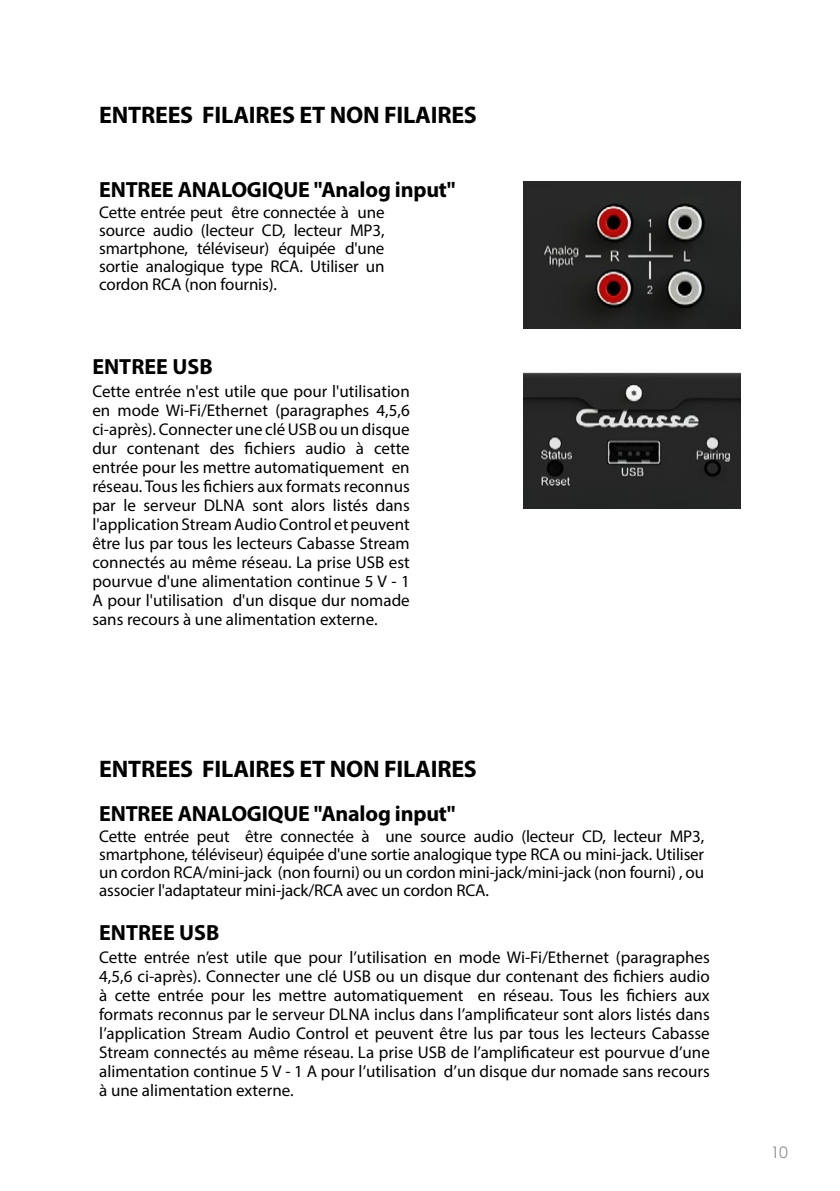
<style>
.page{position:relative;width:840px;height:1191px;background:#fff}
.page>*{position:absolute;margin:0;border:0;box-sizing:border-box;transform-origin:0 0}
.t1{font:700 24px "Myriad Pro";letter-spacing:-.01em;color:#000}
.t2{font:700 22px "Myriad Pro";letter-spacing:-.01em;color:#000}
.t3{font:17px/19px "Myriad Pro";letter-spacing:-.005em;color:#000;text-align:justify}
.t4{font:16px "Century Gothic";color:#8e8e8d}
</style>
<div class="page">
<img style="left:523px;top:182px;width:217px;height:147px">
<img style="left:523px;top:372px;width:217px;height:137px">
<h1 class="t1" style="left:99px;top:99px;width:379px">ENTREES FILAIRES ET NON FILAIRES</h1>
<p class="t2" style="left:99px;top:175px;width:357px">ENTREE ANALOGIQUE "Analog input"</p>
<p class="t3" style="left:99px;top:203px;width:286px;line-height:18px">Cette entrée peut être connectée à une source audio (lecteur CD, lecteur MP3, smartphone, téléviseur) équipée d'une sortie analogique type RCA. Utiliser un cordon RCA (non fournis).</p>
<p class="t2" style="left:92px;top:352px;width:122px">ENTREE USB</p>
<p class="t3" style="left:92px;top:381px;width:319px">Cette entrée n'est utile que pour l'utilisation en mode Wi-Fi/Ethernet (paragraphes 4,5,6 ci-après). Connecter une clé USB ou un disque dur contenant des fichiers audio à cette entrée pour les mettre automatiquement en réseau. Tous les fichiers aux formats reconnus par le serveur DLNA sont alors listés dans l'application Stream Audio Control et peuvent être lus par tous les lecteurs Cabasse Stream connectés au même réseau. La prise USB est pourvue d'une alimentation continue 5 V - 1<br>A pour l'utilisation d'un disque dur nomade sans recours à une alimentation externe.</p>
<h1 class="t1" style="left:99px;top:752px;width:379px">ENTREES FILAIRES ET NON FILAIRES</h1>
<p class="t2" style="left:99px;top:798px;width:357px">ENTREE ANALOGIQUE "Analog input"</p>
<p class="t3" style="left:99px;top:827px;width:606px;line-height:18px">Cette entrée peut être connectée à une source audio (lecteur CD, lecteur MP3, smartphone, téléviseur) équipée d'une sortie analogique type RCA ou mini-jack. Utiliser un cordon RCA/mini-jack (non fourni) ou un cordon mini-jack/mini-jack (non fourni) , ou associer l'adaptateur mini-jack/RCA avec un cordon RCA.</p>
<p class="t2" style="left:99px;top:918px;width:122px">ENTREE USB</p>
<p class="t3" style="left:99px;top:947px;width:612px">Cette entrée n’est utile que pour l’utilisation en mode Wi-Fi/Ethernet (paragraphes 4,5,6 ci-après). Connecter une clé USB ou un disque dur contenant des fichiers audio à cette entrée pour les mettre automatiquement en réseau. Tous les fichiers aux formats reconnus par le serveur DLNA inclus dans l’amplificateur sont alors listés dans l’application Stream Audio Control et peuvent être lus par tous les lecteurs Cabasse Stream connectés au même réseau. La prise USB de l’amplificateur est pourvue d’une alimentation continue 5 V - 1 A pour l’utilisation d’un disque dur nomade sans recours à une alimentation externe.</p>
<p class="t4" style="left:770px;top:1140px;width:19px">10</p>
</div>
